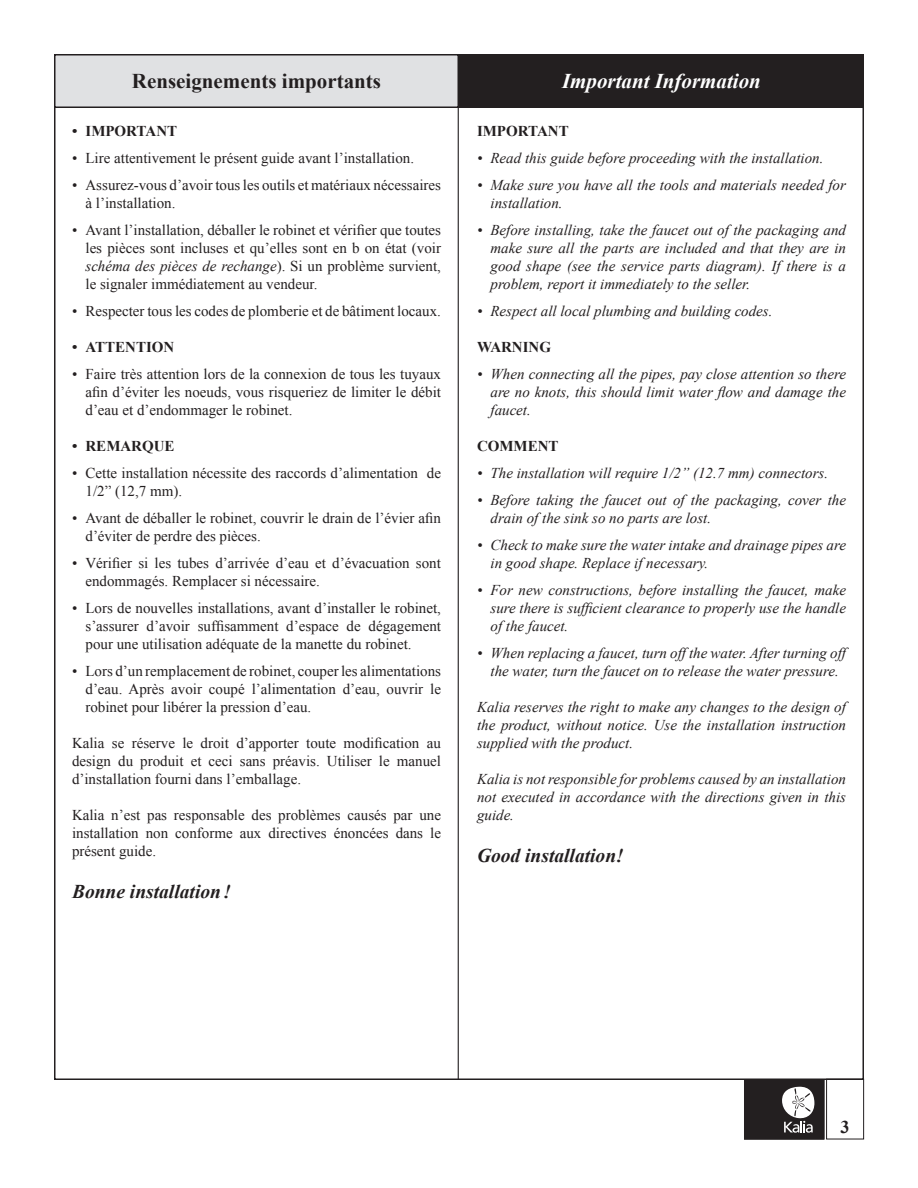
<style>
.page{position:relative;width:918px;height:1188px;background:#fff}
.page>*{position:absolute;margin:0;border:0;box-sizing:border-box;transform-origin:0 0}
.Titre_Fr_Blk{font:700 21px "Times New Roman";color:#231f20}
.Titre_En_Wht{font:italic 700 21px "Times New Roman";color:#fff}
.Par_Text_FR{font:italic 700 19.5px "Times New Roman";color:#231f20}
.Par_Text_ENG{font:italic 700 19.5px "Times New Roman";color:#231f20}
.t1{font:700 18px "Times New Roman";color:#231f20}
.Par_Text_FR-2{font:15px/18px "Times New Roman";color:#231f20;text-align:justify}
.Par_Text_ENG-2{font:italic 15px/18px "Times New Roman";color:#231f20;text-align:justify}
.Par_Text_ENG-3{font:700 15px "Times New Roman";color:#231f20}
.s1{font-style:italic}
</style>
<div class="page">
<div style="left:745px;top:1080px;width:79px;height:59px;background:#231f20"></div>
<svg style="left:782px;top:1086px;width:33px;height:47px"></svg>
<div style="left:744px;top:1080px;width:80px;height:59px;border:1px solid #231f20"></div>
<div style="left:826px;top:1079px;width:38px;height:60px;border:1px solid #231f20"></div>
<hr style="left:458px;top:54px;width:1px;height:1026px;background:#231f20">
<div style="left:55px;top:55px;width:403px;height:52px;background:#e0e1e3"></div>
<div style="left:54px;top:54px;width:405px;height:54px;border:2px solid #231f20"></div>
<div style="left:460px;top:55px;width:403px;height:52px;background:#231f20"></div>
<div style="left:459px;top:54px;width:405px;height:54px;border:2px solid #231f20"></div>
<p class="Titre_Fr_Blk" style="left:132px;top:67px;width:251px">Renseignements importants</p>
<p class="Par_Text_ENG-3" style="left:72px;top:121px;width:107px">• IMPORTANT</p>
<p class="Par_Text_FR-2" style="left:72px;top:149px;width:344px">• Lire attentivement le présent guide avant l’installation.</p>
<p class="Par_Text_FR-2" style="left:86px;top:176px;width:357px;text-indent:-14px">• Assurez-vous d’avoir tous les outils et matériaux nécessaires à l’installation.</p>
<p class="Par_Text_FR-2" style="left:86px;top:221px;width:357px;text-indent:-14px">• Avant l’installation, déballer le robinet et vérifier que toutes les pièces sont incluses et qu’elles sont en b on état (voir <span class="s1">schéma des pièces de rechange</span>). Si un problème survient, le signaler immédiatement au vendeur.</p>
<p class="Par_Text_FR-2" style="left:72px;top:302px;width:371px">• Respecter tous les codes de plomberie et de bâtiment locaux.</p>
<p class="Par_Text_ENG-3" style="left:72px;top:337px;width:104px">• ATTENTION</p>
<p class="Par_Text_FR-2" style="left:86px;top:365px;width:357px;text-indent:-14px">• Faire très attention lors de la connexion de tous les tuyaux afin d’éviter les noeuds, vous risqueriez de limiter le débit d’eau et d’endommager le robinet.</p>
<p class="Par_Text_ENG-3" style="left:72px;top:436px;width:104px">• REMARQUE</p>
<p class="Par_Text_FR-2" style="left:86px;top:464px;width:357px;text-indent:-14px">• Cette installation nécessite des raccords d’alimentation de<br>1/2” (12,7 mm).</p>
<p class="Par_Text_FR-2" style="left:86px;top:509px;width:357px;text-indent:-14px">• Avant de déballer le robinet, couvrir le drain de l’évier afin d’éviter de perdre des pièces.</p>
<p class="Par_Text_FR-2" style="left:86px;top:554px;width:357px;text-indent:-14px">• Vérifier si les tubes d’arrivée d’eau et d’évacuation sont endommagés. Remplacer si nécessaire.</p>
<p class="Par_Text_FR-2" style="left:86px;top:599px;width:357px;text-indent:-14px">• Lors de nouvelles installations, avant d’installer le robinet, s’assurer d’avoir suffisamment d’espace de dégagement pour une utilisation adéquate de la manette du robinet.</p>
<p class="Par_Text_FR-2" style="left:86px;top:662px;width:357px;text-indent:-14px">• Lors d’un remplacement de robinet, couper les alimentations d’eau. Après avoir coupé l’alimentation d’eau, ouvrir le robinet pour libérer la pression d’eau.</p>
<p class="Par_Text_FR-2" style="left:72px;top:734px;width:371px">Kalia se réserve le droit d’apporter toute modification au design du produit et ceci sans préavis. Utiliser le manuel d’installation fourni dans l’emballage.</p>
<p class="Par_Text_FR-2" style="left:72px;top:806px;width:371px">Kalia n’est pas responsable des problèmes causés par une installation non conforme aux directives énoncées dans le présent guide.</p>
<p class="Par_Text_FR" style="left:72px;top:878px;width:161px">Bonne installation!</p>
<p class="Titre_En_Wht" style="left:562px;top:66px;width:200px">Important Information</p>
<p class="Par_Text_ENG-3" style="left:477px;top:121px;width:93px">IMPORTANT</p>
<p class="Par_Text_ENG-2" style="left:477px;top:149px;width:348px">• Read this guide before proceeding with the installation.</p>
<p class="Par_Text_ENG-2" style="left:490px;top:176px;width:357px;text-indent:-14px">• Make sure you have all the tools and materials needed for installation.</p>
<p class="Par_Text_ENG-2" style="left:490px;top:221px;width:357px;text-indent:-14px">• Before installing, take the faucet out of the packaging and make sure all the parts are included and that they are in good shape (see the service parts diagram). If there is a problem, report it immediately to the seller.</p>
<p class="Par_Text_ENG-2" style="left:477px;top:302px;width:297px">• Respect all local plumbing and building codes.</p>
<p class="Par_Text_ENG-3" style="left:477px;top:337px;width:76px">WARNING</p>
<p class="Par_Text_ENG-2" style="left:490px;top:365px;width:357px;text-indent:-14px">• When connecting all the pipes, pay close attention so there are no knots, this should limit water flow and damage the faucet.</p>
<p class="Par_Text_ENG-3" style="left:477px;top:436px;width:83px">COMMENT</p>
<p class="Par_Text_ENG-2" style="left:477px;top:464px;width:353px">• The installation will require 1/2” (12.7 mm) connectors.</p>
<p class="Par_Text_ENG-2" style="left:490px;top:491px;width:357px;text-indent:-14px">• Before taking the faucet out of the packaging, cover the drain of the sink so no parts are lost.</p>
<p class="Par_Text_ENG-2" style="left:490px;top:536px;width:357px;text-indent:-14px">• Check to make sure the water intake and drainage pipes are in good shape. Replace if necessary.</p>
<p class="Par_Text_ENG-2" style="left:490px;top:581px;width:357px;text-indent:-14px">• For new constructions, before installing the faucet, make sure there is sufficient clearance to properly use the handle of the faucet.</p>
<p class="Par_Text_ENG-2" style="left:477px;top:644px;width:371px;text-align:center">• When replacing a faucet, turn off the water. After turning off the water, turn the faucet on to release the water pressure.</p>
<p class="Par_Text_ENG-2" style="left:477px;top:698px;width:371px">Kalia reserves the right to make any changes to the design of the product, without notice. Use the installation instruction supplied with the product.</p>
<p class="Par_Text_ENG-2" style="left:477px;top:770px;width:371px">Kalia is not responsible for problems caused by an installation not executed in accordance with the directions given in this guide.</p>
<p class="Par_Text_ENG" style="left:477px;top:842px;width:148px">Good installation!</p>
<p class="t1" style="left:841px;top:1115px;width:10px">3</p>
</div>
